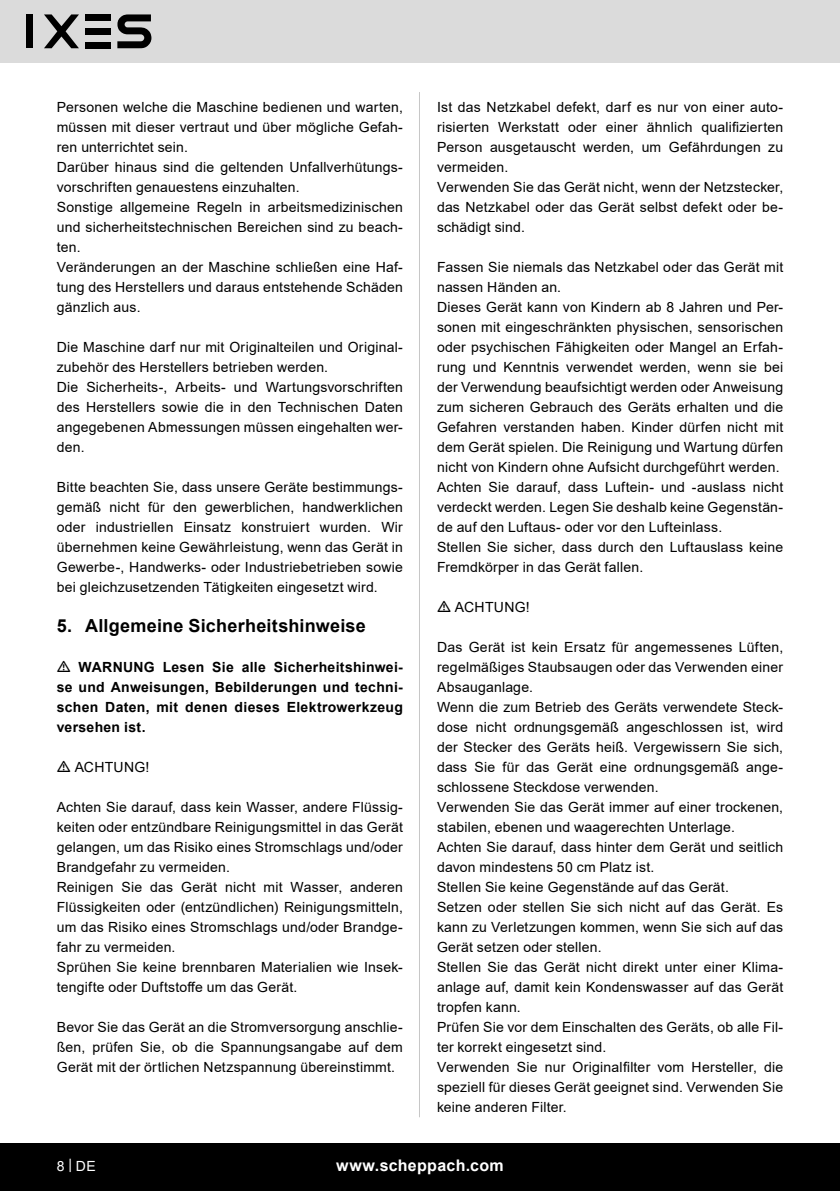
<style>
.page{position:relative;width:840px;height:1191px;background:#fff}
.page>*{position:absolute;margin:0;border:0;box-sizing:border-box;transform-origin:0 0}
.t1{font:700 18px "Arial";letter-spacing:.015em;color:#000}
.t2{font:700 16px "Arial";letter-spacing:.02em;color:#fff}
.Basiseinstellung{font:14px/20px "Arial";letter-spacing:.015em;color:#000;text-align:justify}
.t3{font:700 14px/20px "Arial";letter-spacing:.02em;color:#000;text-align:justify}
.t4{font:14px "Arial";color:#fff}
</style>
<div class="page">
<div style="left:0;top:1143px;width:839px;height:48px;background:#000"></div>
<div style="left:0;top:0;width:839px;height:63px;background:#dbdbdb"></div>
<div style="left:26px;top:14px;width:7px;height:34px;background:#000"></div>
<svg style="left:44px;top:14px;width:35px;height:34px"></svg>
<svg style="left:117px;top:14px;width:34px;height:34px"></svg>
<div style="left:85px;top:28px;width:25px;height:7px;background:#000"></div>
<div style="left:85px;top:15px;width:25px;height:6px;background:#000"></div>
<div style="left:85px;top:42px;width:25px;height:6px;background:#000"></div>
<hr style="left:419px;top:92px;width:1px;height:1025px;background:#c7c7c7">
<p class="Basiseinstellung" style="left:57px;top:97px;width:347px">Personen welche die Maschine bedienen und warten, müssen mit dieser vertraut und über mögliche Gefah&shy;ren unterrichtet sein.</p>
<p class="Basiseinstellung" style="left:57px;top:157px;width:347px">Darüber hinaus sind die geltenden Unfallverhütungs&shy;vorschriften genauestens einzuhalten.</p>
<p class="Basiseinstellung" style="left:57px;top:197px;width:347px">Sonstige allgemeine Regeln in arbeitsmedizinischen und sicherheitstechnischen Bereichen sind zu beach&shy;ten.</p>
<p class="Basiseinstellung" style="left:57px;top:257px;width:347px">Veränderungen an der Maschine schließen eine Haf&shy;tung des Herstellers und daraus entstehende Schäden gänzlich aus.</p>
<p class="Basiseinstellung" style="left:57px;top:337px;width:347px">Die Maschine darf nur mit Originalteilen und Original&shy;zubehör des Herstellers betrieben werden.</p>
<p class="Basiseinstellung" style="left:57px;top:377px;width:347px">Die Sicherheits-, Arbeits- und Wartungsvorschriften des Herstellers sowie die in den Technischen Daten angegebenen Abmessungen müssen eingehalten wer&shy;den.</p>
<p class="Basiseinstellung" style="left:57px;top:477px;width:347px">Bitte beachten Sie, dass unsere Geräte bestimmungs&shy;gemäß nicht für den gewerblichen, handwerklichen oder industriellen Einsatz konstruiert wurden. Wir übernehmen keine Gewährleistung, wenn das Gerät in Gewerbe-, Handwerks- oder Industriebetrieben sowie bei gleichzusetzenden Tätigkeiten eingesetzt wird.</p>
<p class="t1" style="left:57px;top:613px;width:310px">5. Allgemeine Sicherheitshinweise</p>
<p class="t3" style="left:57px;top:657px;width:347px;text-indent:22px">WARNUNG Lesen Sie alle Sicherheitshinwei&shy;se und Anweisungen, Bebilderungen und techni&shy;schen Daten, mit denen dieses Elektrowerkzeug versehen ist.</p>
<p class="Basiseinstellung" style="left:75px;top:757px;width:76px">ACHTUNG!</p>
<p class="Basiseinstellung" style="left:57px;top:797px;width:347px">Achten Sie darauf, dass kein Wasser, andere Flüssig&shy;keiten oder entzündbare Reinigungsmittel in das Gerät gelangen, um das Risiko eines Stromschlags und/oder Brandgefahr zu vermeiden.</p>
<p class="Basiseinstellung" style="left:57px;top:877px;width:347px">Reinigen Sie das Gerät nicht mit Wasser, anderen Flüssigkeiten oder (entzündlichen) Reinigungsmitteln, um das Risiko eines Stromschlags und/oder Brandge&shy;fahr zu vermeiden.</p>
<p class="Basiseinstellung" style="left:57px;top:957px;width:347px">Sprühen Sie keine brennbaren Materialien wie Insek&shy;tengifte oder Duftstoffe um das Gerät.</p>
<p class="Basiseinstellung" style="left:57px;top:1017px;width:347px">Bevor Sie das Gerät an die Stromversorgung anschlie&shy;ßen, prüfen Sie, ob die Spannungsangabe auf dem Gerät mit der örtlichen Netzspannung übereinstimmt.</p>
<p class="Basiseinstellung" style="left:437px;top:97px;width:347px">Ist das Netzkabel defekt, darf es nur von einer auto&shy;risierten Werkstatt oder einer ähnlich qualifizierten Person ausgetauscht werden, um Gefährdungen zu vermeiden.</p>
<p class="Basiseinstellung" style="left:437px;top:177px;width:347px">Verwenden Sie das Gerät nicht, wenn der Netzstecker, das Netzkabel oder das Gerät selbst defekt oder be&shy;schädigt sind.</p>
<p class="Basiseinstellung" style="left:437px;top:257px;width:347px">Fassen Sie niemals das Netzkabel oder das Gerät mit nassen Händen an.</p>
<p class="Basiseinstellung" style="left:437px;top:297px;width:347px">Dieses Gerät kann von Kindern ab 8 Jahren und Per&shy;sonen mit eingeschränkten physischen, sensorischen oder psychischen Fähigkeiten oder Mangel an Erfah&shy;rung und Kenntnis verwendet werden, wenn sie bei der Verwendung beaufsichtigt werden oder Anweisung zum sicheren Gebrauch des Geräts erhalten und die Gefahren verstanden haben. Kinder dürfen nicht mit dem Gerät spielen. Die Reinigung und Wartung dürfen nicht von Kindern ohne Aufsicht durchgeführt werden.</p>
<p class="Basiseinstellung" style="left:437px;top:477px;width:347px">Achten Sie darauf, dass Luftein- und -auslass nicht verdeckt werden. Legen Sie deshalb keine Gegenstän&shy;de auf den Luftaus- oder vor den Lufteinlass.</p>
<p class="Basiseinstellung" style="left:437px;top:537px;width:347px">Stellen Sie sicher, dass durch den Luftauslass keine<br>Fremdkörper in das Gerät fallen.</p>
<p class="Basiseinstellung" style="left:454px;top:597px;width:76px">ACHTUNG!</p>
<p class="Basiseinstellung" style="left:437px;top:637px;width:347px">Das Gerät ist kein Ersatz für angemessenes Lüften, regelmäßiges Staubsaugen oder das Verwenden einer Absauganlage.</p>
<p class="Basiseinstellung" style="left:437px;top:697px;width:347px">Wenn die zum Betrieb des Geräts verwendete Steck&shy;dose nicht ordnungsgemäß angeschlossen ist, wird der Stecker des Geräts heiß. Vergewissern Sie sich, dass Sie für das Gerät eine ordnungsgemäß ange&shy;schlossene Steckdose verwenden.</p>
<p class="Basiseinstellung" style="left:437px;top:797px;width:347px">Verwenden Sie das Gerät immer auf einer trockenen, stabilen, ebenen und waagerechten Unterlage.</p>
<p class="Basiseinstellung" style="left:437px;top:837px;width:347px">Achten Sie darauf, dass hinter dem Gerät und seitlich davon mindestens 50 cm Platz ist.</p>
<p class="Basiseinstellung" style="left:437px;top:877px;width:293px">Stellen Sie keine Gegenstände auf das Gerät.</p>
<p class="Basiseinstellung" style="left:437px;top:897px;width:347px">Setzen oder stellen Sie sich nicht auf das Gerät. Es kann zu Verletzungen kommen, wenn Sie sich auf das Gerät setzen oder stellen.</p>
<p class="Basiseinstellung" style="left:437px;top:957px;width:347px">Stellen Sie das Gerät nicht direkt unter einer Klima&shy;anlage auf, damit kein Kondenswasser auf das Gerät tropfen kann.</p>
<p class="Basiseinstellung" style="left:437px;top:1017px;width:347px">Prüfen Sie vor dem Einschalten des Geräts, ob alle Fil&shy;ter korrekt eingesetzt sind.</p>
<p class="Basiseinstellung" style="left:437px;top:1057px;width:347px">Verwenden Sie nur Originalfilter vom Hersteller, die speziell für dieses Gerät geeignet sind. Verwenden Sie keine anderen Filter.</p>
<p class="t4" style="left:57px;top:1156px;width:40px">8 | DE</p>
<p class="t2" style="left:336px;top:1154px;width:169px">www.scheppach.com</p>
</div>
